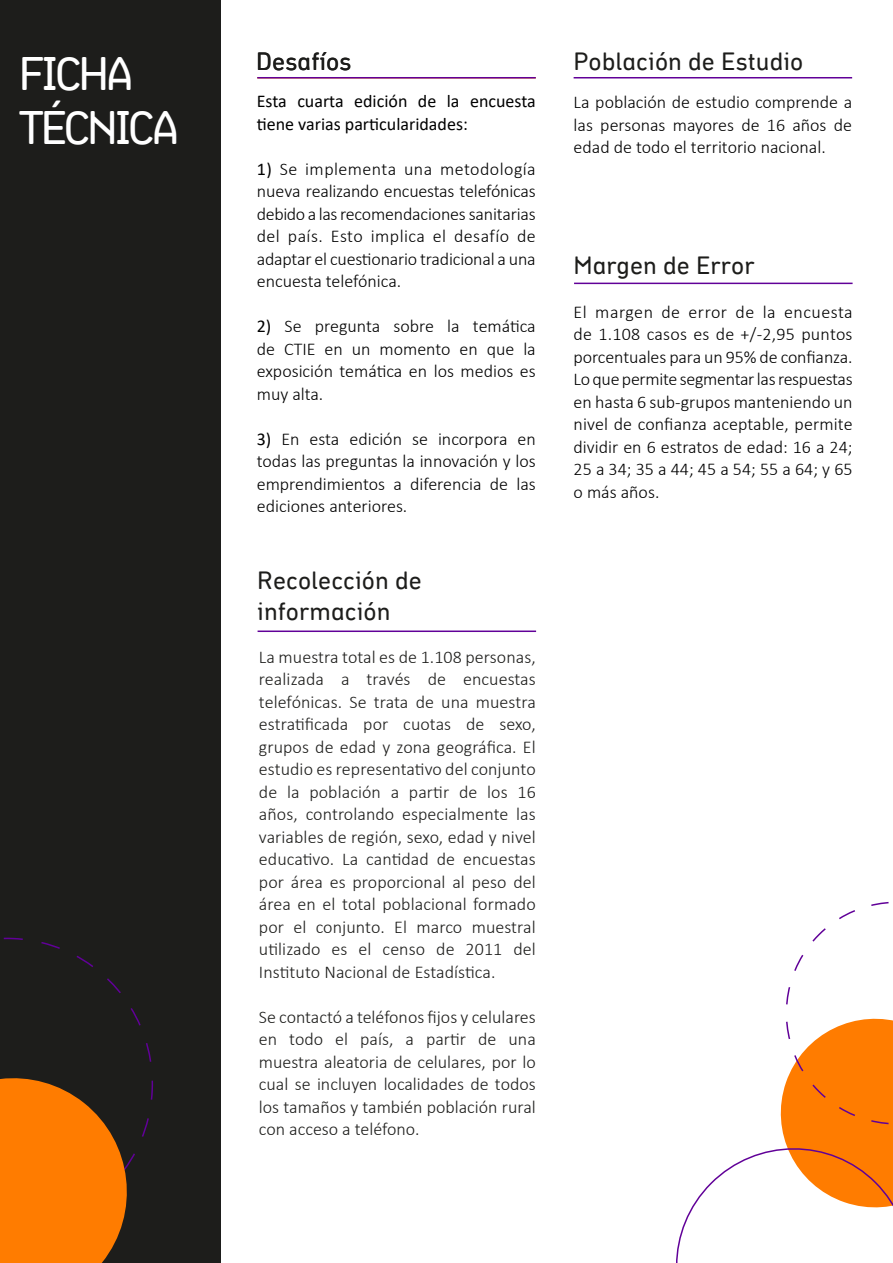
<style>
.page{position:relative;width:893px;height:1263px;background:#fff}
.page>*{position:absolute;margin:0;border:0;box-sizing:border-box;transform-origin:0 0}
.t1{font:48px/54px "aniifont";letter-spacing:-.08em;color:#fff}
.t2{font:25.5px/30.6px "aniifont";color:#1d1d1b}
.t3{font:300 18px/22.5px "Calibri";color:#000;text-align:justify}
.t4{font:300 18px/22.5px "Calibri";color:#1d1d1b;text-align:justify}
.t5{font:18px/22.5px "Calibri";color:#000}
.s1{font-weight:400}
</style>
<div class="page">
<svg style="left:676px;top:901px;width:217px;height:362px"></svg>
<hr style="left:574px;top:77px;width:278px;height:1px;background:#610098">
<hr style="left:574px;top:283px;width:279px;height:1px;background:#610098">
<hr style="left:258px;top:630px;width:278px;height:2px;background:#610098">
<div style="left:0;top:0;width:220px;height:1263px;background:#1d1d1b"></div>
<svg style="left:0;top:942px;width:153px;height:321px"></svg>
<hr style="left:257px;top:77px;width:279px;height:1px;background:#610098">
<h1 class="t1" style="left:18px;top:46px;width:163px">FICHA<br>TÉCNICA</h1>
<h2 class="t2" style="left:256px;top:46px;width:97px">Desafíos</h2>
<p class="t5" style="left:257px;top:90px;width:280px">Esta cuarta edición de la encuesta tiene varias particularidades:</p>
<p class="t3" style="left:257px;top:157px;width:281px"><span class="s1">1)</span> Se implementa una metodología nueva realizando encuestas telefónicas debido a las recomendaciones sanitarias del país. Esto implica el desafío de adaptar el cuestionario tradicional a una encuesta telefónica.</p>
<p class="t3" style="left:257px;top:315px;width:280px"><span class="s1">2)</span> Se pregunta sobre la temática de CTIE en un momento en que la exposición temática en los medios es muy alta.</p>
<p class="t3" style="left:257px;top:427px;width:280px"><span class="s1">3)</span> En esta edición se incorpora en todas las preguntas la innovación y los emprendimientos a diferencia de las ediciones anteriores.</p>
<h2 class="t2" style="left:257px;top:565px;width:166px">Recolección de información</h2>
<p class="t4" style="left:259px;top:645px;width:278px">La muestra total es de 1.108 personas, realizada a través de encuestas telefónicas. Se trata de una muestra estratificada por cuotas de sexo, grupos de edad y zona geográfica. El estudio es representativo del conjunto de la población a partir de los 16 años, controlando especialmente las variables de región, sexo, edad y nivel educativo. La cantidad de encuestas por área es proporcional al peso del área en el total poblacional formado por el conjunto. El marco muestral utilizado es el censo de 2011 del Instituto Nacional de Estadística.</p>
<p class="t4" style="left:259px;top:1005px;width:278px">Se contactó a teléfonos fijos y celulares en todo el país, a partir de una muestra aleatoria de celulares, por lo cual se incluyen localidades de todos los tamaños y también población rural con acceso a teléfono.</p>
<h2 class="t2" style="left:574px;top:46px;width:231px">Población de Estudio</h2>
<p class="t3" style="left:574px;top:91px;width:280px">La población de estudio comprende a las personas mayores de 16 años de edad de todo el territorio nacional.</p>
<h2 class="t2" style="left:574px;top:250px;width:183px">Margen de Error</h2>
<p class="t3" style="left:574px;top:300px;width:281px">El margen de error de la encuesta de 1.108 casos es de +/-2,95 puntos porcentuales para un 95% de confianza.<br>Lo que permite segmentar las respuestas en hasta 6 sub-grupos manteniendo un nivel de confianza aceptable, permite dividir en 6 estratos de edad: 16 a 24; 25 a 34; 35 a 44; 45 a 54; 55 a 64; y 65 o más años.</p>
</div>
